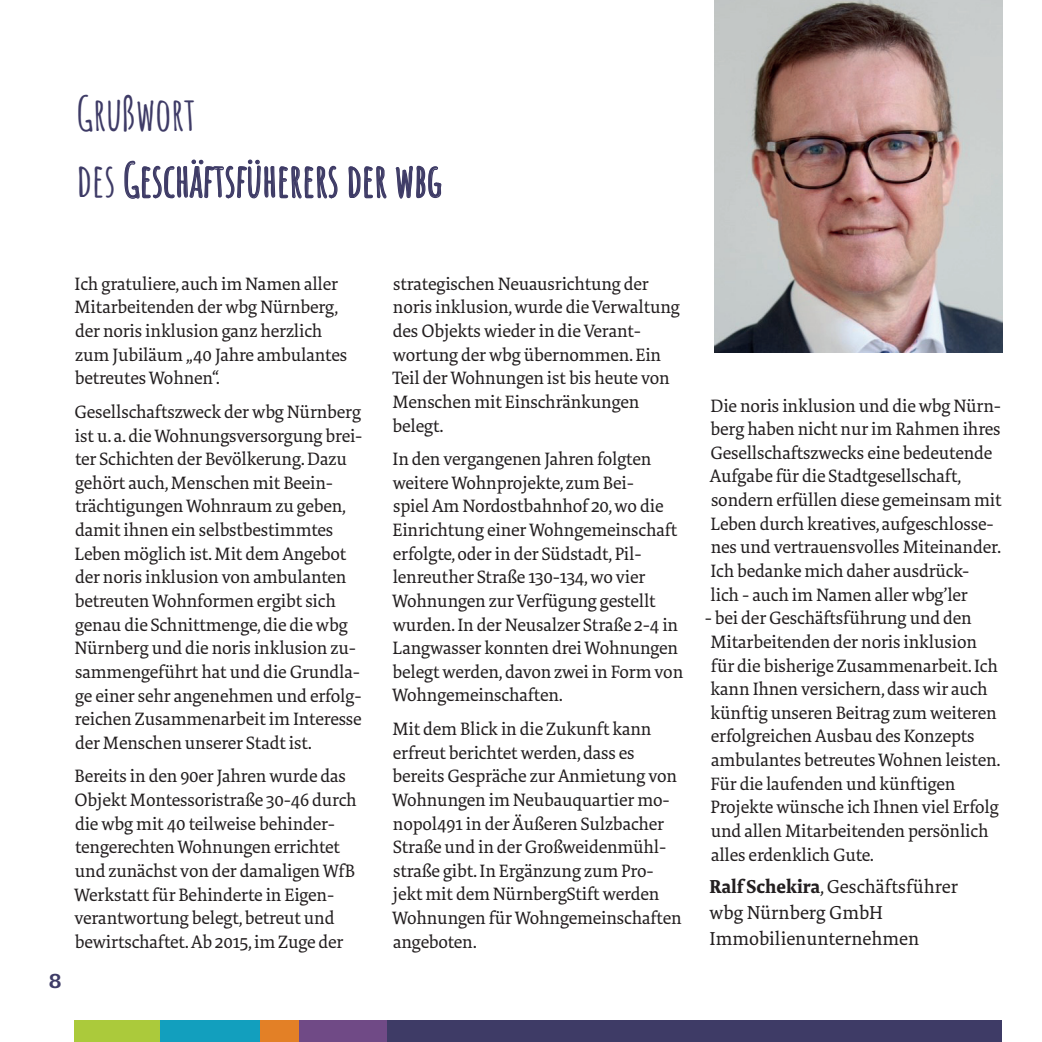
<style>
.page{position:relative;width:1042px;height:1042px;background:#fff}
.page>*{position:absolute;margin:0;border:0;box-sizing:border-box;transform-origin:0 0}
.t1{font:700 45.5px/66.5px "Amatic SC";letter-spacing:-.01em;color:#3e3b66}
.t2{font:700 21px "Aeonis LT Pro";color:#3e3c67}
.t3{font:19.25px/26.2px "Tundra OT";color:#231f20}
.t4{font:18.38px/23.6px "Tundra OT";letter-spacing:-.01em;color:#231f20}
.s1{font-weight:700}
</style>
<div class="page">
<div style="left:298px;top:1020px;width:150px;height:22px;background:#704a86"></div>
<div style="left:249px;top:1020px;width:49px;height:22px;background:#e38026"></div>
<div style="left:74px;top:1020px;width:127px;height:22px;background:#abca3b"></div>
<div style="left:388px;top:1020px;width:614px;height:22px;background:#3e3b66"></div>
<div style="left:161px;top:1020px;width:99px;height:22px;background:#129fbe"></div>
<img style="left:714px;top:0;width:288px;height:352px">
<h1 class="t1" style="left:77px;top:77px;width:367px">GRUßWORT<br>DES GESCHÄFTSFÜHERERS DER WBG</h1>
<p class="t2" style="left:49px;top:969px;width:15px">8</p>
<p class="t4" style="left:75px;top:273px;width:274px">Ich gratuliere, auch im Namen aller<br>Mitarbeitenden der wbg Nürnberg, der noris inklusion ganz herzlich zum Jubiläum „40 Jahre ambulantes betreutes Wohnen“.</p>
<p class="t4" style="left:75px;top:401px;width:289px">Gesellschaftszweck der wbg Nürnberg ist u. a. die Wohnungsversorgung brei&shy;ter Schichten der Bevölkerung. Dazu gehört auch, Menschen mit Beein&shy;trächtigungen Wohnraum zu geben, damit ihnen ein selbstbestimmtes Leben möglich ist. Mit dem Angebot der noris inklusion von ambulanten betreuten Wohnformen ergibt sich genau die Schnittmenge, die die wbg Nürnberg und die noris inklusion zu&shy;sammengeführt hat und die Grundla&shy;ge einer sehr angenehmen und erfolg&shy;reichen Zusammenarbeit im Interesse der Menschen unserer Stadt ist.</p>
<p class="t4" style="left:74px;top:765px;width:284px">Bereits in den 90er Jahren wurde das Objekt Montessoristraße 30-46 durch die wbg mit 40 teilweise behinder&shy;tengerechten Wohnungen errichtet und zunächst von der damaligen WfB Werkstatt für Behinderte in Eigen&shy;verantwortung belegt, betreut und bewirtschaftet. Ab 2015, im Zuge der</p>
<p class="t4" style="left:392px;top:272px;width:289px">strategischen Neuausrichtung der noris inklusion, wurde die Verwaltung des Objekts wieder in die Verant&shy;wortung der wbg übernommen. Ein<br>Teil der Wohnungen ist bis heute von<br>Menschen mit Einschränkungen belegt.</p>
<p class="t4" style="left:392px;top:448px;width:292px">In den vergangenen Jahren folgten weitere Wohnprojekte, zum Bei-<br>spiel Am Nordostbahnhof 20, wo die Einrichtung einer Wohngemeinschaft erfolgte, oder in der Südstadt, Pil&shy;lenreuther Straße 130-134, wo vier Wohnungen zur Verfügung gestellt wurden. In der Neusalzer Straße 2-4 in Langwasser konnten drei Wohnungen belegt werden, davon zwei in Form von Wohngemeinschaften.</p>
<p class="t4" style="left:392px;top:718px;width:291px">Mit dem Blick in die Zukunft kann erfreut berichtet werden, dass es bereits Gespräche zur Anmietung von<br>Wohnungen im Neubauquartier mo&shy;nopol491 in der Äußeren Sulzbacher<br>Straße und in der Großweidenmühl&shy;straße gibt. In Ergänzung zum Pro&shy;jekt mit dem NürnbergStift werden<br>Wohnungen für Wohngemeinschaften angeboten.</p>
<p class="t4" style="left:710px;top:394px;width:293px">Die noris inklusion und die wbg Nürn&shy;berg haben nicht nur im Rahmen ihres Gesellschaftszwecks eine bedeutende Aufgabe für die Stadtgesellschaft, sondern erfüllen diese gemeinsam mit Leben durch kreatives, aufgeschlosse&shy;nes und vertrauensvolles Miteinander.<br>Ich bedanke mich daher ausdrück&shy;lich - auch im Namen aller wbg’ler</p>
<p class="t4" style="left:710px;top:607px;width:292px;text-indent:-6px">- bei der Geschäftsführung und den Mitarbeitenden der noris inklusion für die bisherige Zusammenarbeit. Ich kann Ihnen versichern, dass wir auch künftig unseren Beitrag zum weiteren erfolgreichen Ausbau des Konzepts ambulantes betreutes Wohnen leisten.<br>Für die laufenden und künftigen Projekte wünsche ich Ihnen viel Erfolg und allen Mitarbeitenden persönlich alles erdenklich Gute.</p>
<p class="t3" style="left:709px;top:874px;width:250px"><span class="s1">Ralf Schekira</span>, Geschäftsführer wbg Nürnberg GmbH<br>Immobilienunternehmen</p>
</div>
